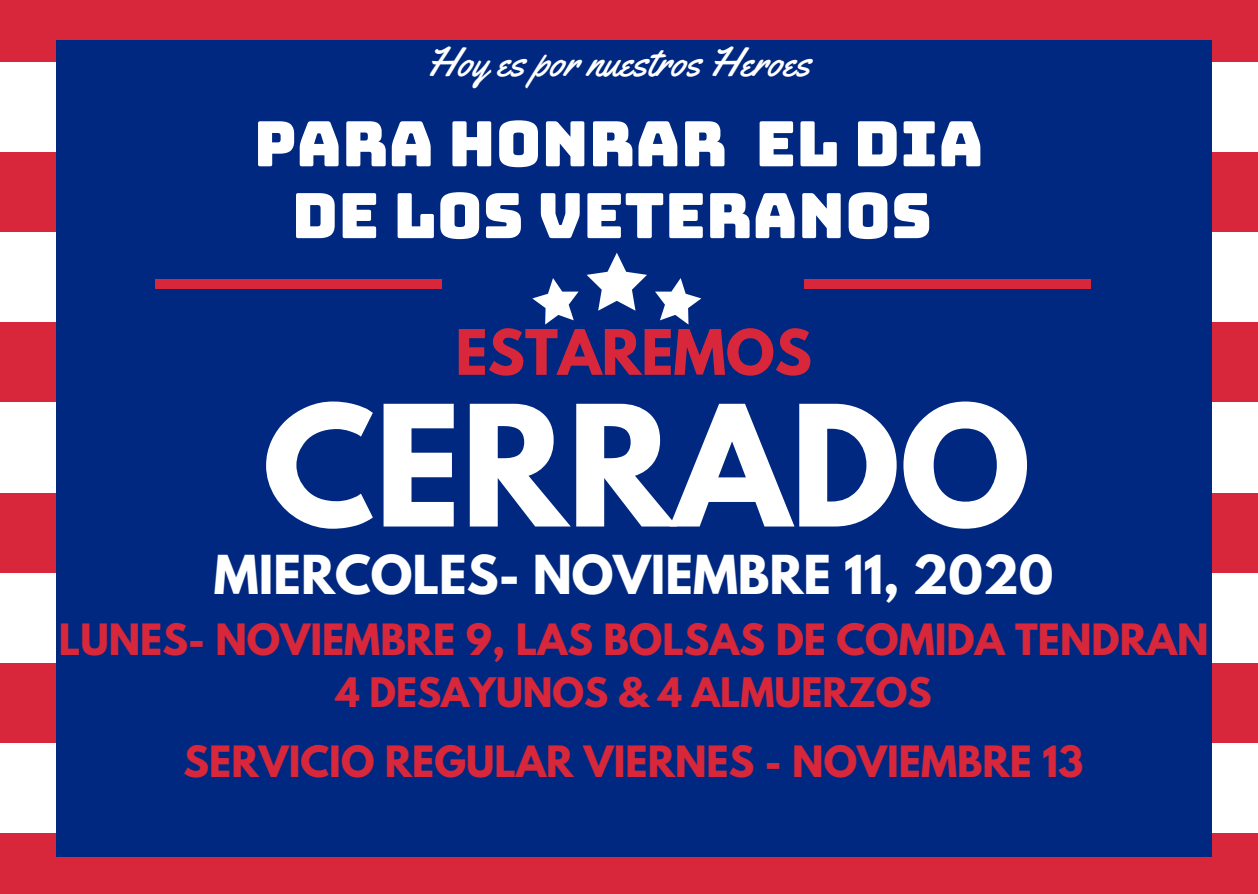
<style>
.page{position:relative;width:1258px;height:894px;background:#fff}
.page>*{position:absolute;margin:0;border:0;box-sizing:border-box;transform-origin:0 0}
.t1{font:700 148.5px "League Spartan";color:#fff}
.t2{font:62.4px/71.7px "Bungee";color:#fff;text-align:center}
.t3{font:700 55.5px "League Spartan";color:#d8273a}
.t4{font:700 47.4px "League Spartan";color:#fff}
.t5{font:41.1px "Yellowtail";color:#fff}
.t6{font:700 38.1px "League Spartan";color:#d8273a}
.t7{font:700 36px "League Spartan";color:#d8273a}
</style>
<div class="page">
<div style="left:0;top:0;width:1258px;height:62px;background:#d8273a"></div>
<div style="left:0;top:322px;width:1258px;height:80px;background:#d8273a"></div>
<div style="left:0;top:152px;width:1258px;height:80px;background:#d8273a"></div>
<div style="left:0;top:492px;width:1258px;height:80px;background:#d8273a"></div>
<div style="left:0;top:662px;width:1258px;height:80px;background:#d8273a"></div>
<div style="left:0;top:833px;width:1258px;height:60px;background:#d8273a"></div>
<div style="left:56px;top:41px;width:1156px;height:815px;background:#002880"></div>
<div style="left:156px;top:280px;width:286px;height:9px;background:#d8273a"></div>
<div style="left:804px;top:280px;width:286px;height:9px;background:#d8273a"></div>
<svg style="left:587px;top:252px;width:60px;height:58px"></svg>
<svg style="left:655px;top:278px;width:46px;height:46px"></svg>
<svg style="left:532px;top:278px;width:46px;height:46px"></svg>
<p class="t5" style="left:427px;top:36px;width:385px">Hoy es por nuestros Heroes</p>
<h2 class="t2" style="left:254px;top:108px;width:731px">PARA HONRAR EL DIA<br>DE LOS VETERANOS</h2>
<h3 class="t3" style="left:455px;top:325px;width:358px">ESTAREMOS</h3>
<h1 class="t1" style="left:263px;top:392px;width:769px">CERRADO</h1>
<p class="t4" style="left:214px;top:551px;width:841px">MIERCOLES- NOVIEMBRE 11, 2020</p>
<p class="t6" style="left:59px;top:620px;width:1151px">LUNES- NOVIEMBRE 9, LAS BOLSAS DE COMIDA TENDRAN</p>
<p class="t7" style="left:336px;top:674px;width:597px">4 DESAYUNOS &amp; 4 ALMUERZOS</p>
<p class="t6" style="left:184px;top:743px;width:901px">SERVICIO REGULAR VIERNES - NOVIEMBRE 13</p>
</div>
